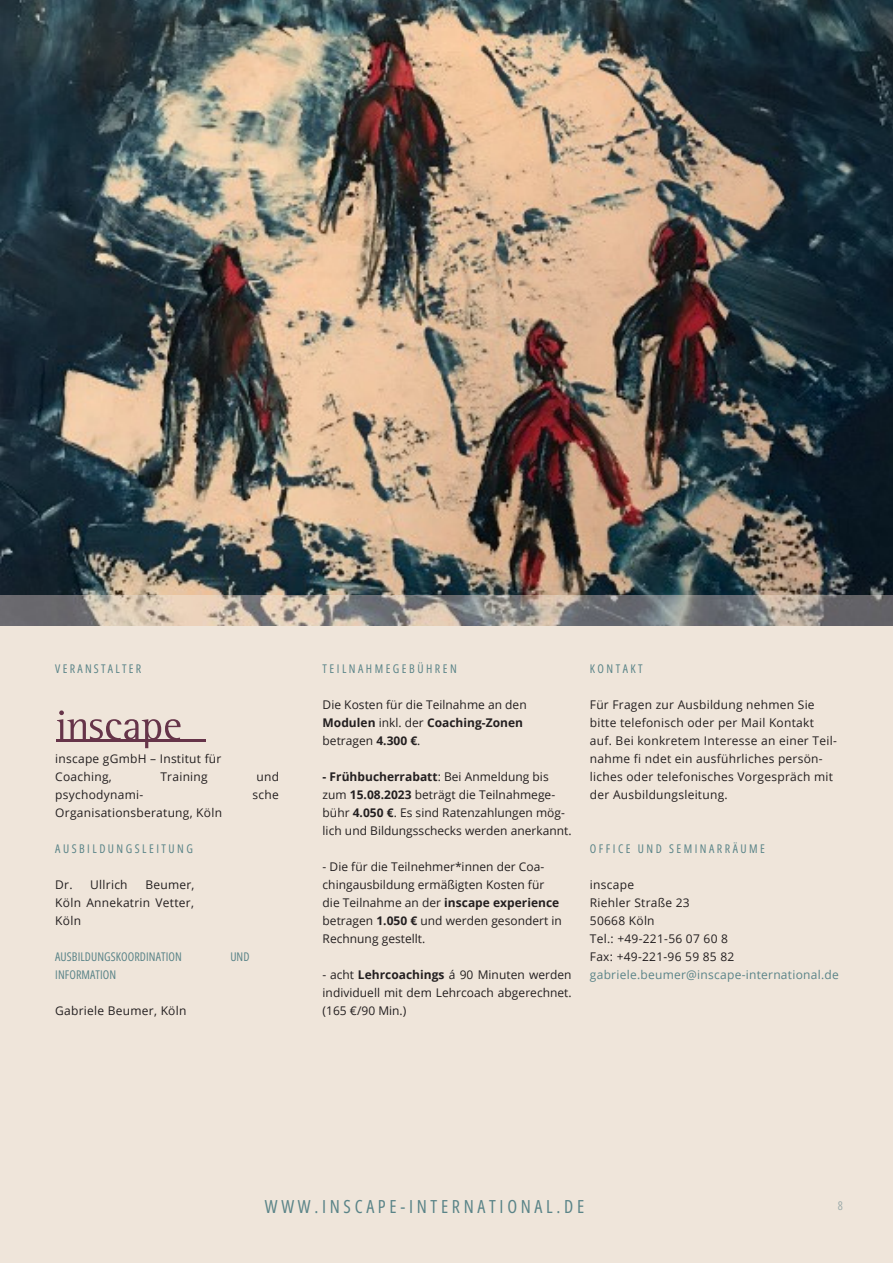
<style>
.page{position:relative;width:893px;height:1264px;background:#fff}
.page>*{position:absolute;margin:0;border:0;box-sizing:border-box;transform-origin:0 0}
.t1{font:18px "Open Sans Condensed";letter-spacing:.205em;color:#5a8488}
.t2{font:12px/18px "Open Sans";letter-spacing:.02em;color:#231f20}
.t3{font:12px/18px "Open Sans";color:#231f20}
.t4{font:12px "Open Sans Condensed";letter-spacing:.205em;color:#5a8488}
.t5{font:12px/18px "Open Sans";letter-spacing:.025em;color:#5a8488}
.t6{font:12px "Open Sans Condensed";letter-spacing:.005em;color:#5a8488}
.t7{font:700 12px "Open Sans";color:#231f20}
.t8{font:12px "Open Sans Condensed";color:#9fadac}
.s1{font-weight:700}
.s2{font-weight:400}
.s3{color:#231f20}
</style>
<div class="page">
<img style="left:0;top:0;width:892px;height:627px">
<div style="left:0;top:627px;width:892px;height:635px;background:#efe5da"></div>
<svg style="left:57px;top:710px;width:123px;height:38px"></svg>
<hr style="left:56px;top:739px;width:149px;height:2px;background:#663449">
<p class="t4" style="left:55px;top:659px;width:88px">VERANSTALTER</p>
<p class="t2" style="left:55px;top:749px;width:168px">inscape gGmbH – Institut für</p>
<p class="t2" style="left:55px;top:767px;width:58px">Coaching,</p>
<p class="t2" style="left:160px;top:767px;width:49px">Training</p>
<p class="t2" style="left:256px;top:767px;width:24px">und</p>
<p class="t2" style="left:55px;top:785px;width:89px">psychodynami-</p>
<p class="t2" style="left:252px;top:785px;width:28px">sche</p>
<p class="t2" style="left:55px;top:803px;width:168px">Organisationsberatung, Köln</p>
<p class="t4" style="left:55px;top:839px;width:139px">AUSBILDUNGSLEITUNG</p>
<p class="t2" style="left:55px;top:875px;width:74px">Dr. Ullrich</p>
<p class="t2" style="left:55px;top:875px;width:141px;text-align:justify;text-indent:90px">Beumer, Köln Annekatrin Vetter, Köln</p>
<p class="t6" style="left:55px;top:948px;width:128px">AUSBILDUNGSKOORDINATION</p>
<p class="t4" style="left:230px;top:948px;width:21px">UND</p>
<p class="t6" style="left:55px;top:966px;width:62px">INFORMATION</p>
<p class="t2" style="left:55px;top:1001px;width:133px">Gabriele Beumer, Köln</p>
<p class="t4" style="left:322px;top:659px;width:136px">TEILNAHMEGEBÜHREN</p>
<p class="t4" style="left:590px;top:659px;width:54px">KONTAKT</p>
<p class="t3" style="left:322px;top:695px;width:206px">Die Kosten für die Teilnahme an den<br><span class="s1">Modulen</span> inkl. der <span class="s1">Coaching-Zonen</span></p>
<p class="t3" style="left:322px;top:731px;width:99px">betragen <span class="s1">4.300 €</span>.</p>
<p class="t7" style="left:322px;top:768px;width:228px">- Frühbucherrabatt<span class="s2">: Bei Anmeldung bis</span></p>
<p class="t2" style="left:322px;top:785px;width:250px">zum <span class="s1">15.08.2023</span> beträgt die Teilnahmege&shy;bühr <span class="s1">4.050 €</span>. Es sind Ratenzahlungen mög&shy;lich und Bildungsschecks werden anerkannt.</p>
<p class="t2" style="left:322px;top:857px;width:223px">- Die für die Teilnehmer*innen der Coa&shy;chingausbildung ermäßigten Kosten für</p>
<p class="t3" style="left:322px;top:893px;width:241px">die Teilnahme an der <span class="s1">inscape experience </span>betragen <span class="s1">1.050 €</span> und werden gesondert in<br>Rechnung gestellt.</p>
<p class="t2" style="left:322px;top:965px;width:250px;text-align:justify">- acht <span class="s1">Lehrcoachings</span> á 90 Minuten werden individuell mit dem Lehrcoach abgerechnet. (165 €/90 Min.)</p>
<p class="t2" style="left:590px;top:695px;width:226px">Für Fragen zur Ausbildung nehmen Sie bitte telefonisch oder per Mail Kontakt</p>
<p class="t2" style="left:590px;top:731px;width:248px">auf. Bei konkretem Interesse an einer Teil&shy;nahme fi ndet ein ausführliches persön&shy;liches oder telefonisches Vorgespräch mit der Ausbildungsleitung.</p>
<p class="t4" style="left:590px;top:839px;width:177px">OFFICE UND SEMINARRÄUME</p>
<p class="t2" style="left:590px;top:875px;width:46px">inscape</p>
<p class="t2" style="left:590px;top:893px;width:101px">Riehler Straße 23</p>
<p class="t2" style="left:590px;top:911px;width:66px">50668 Köln</p>
<p class="t2" style="left:590px;top:929px;width:140px">Tel.: +49-221-56 07 60 8</p>
<p class="t5" style="left:590px;top:947px;width:250px"><span class="s3">Fax: +49-221-96 59 85 82 </span>gabriele.beumer@inscape-international.de</p>
<p class="t1" style="left:265px;top:1193px;width:321px">WWW.INSCAPE-INTERNATIONAL.DE</p>
<p class="t8" style="left:837px;top:1197px;width:7px">8</p>
</div>
